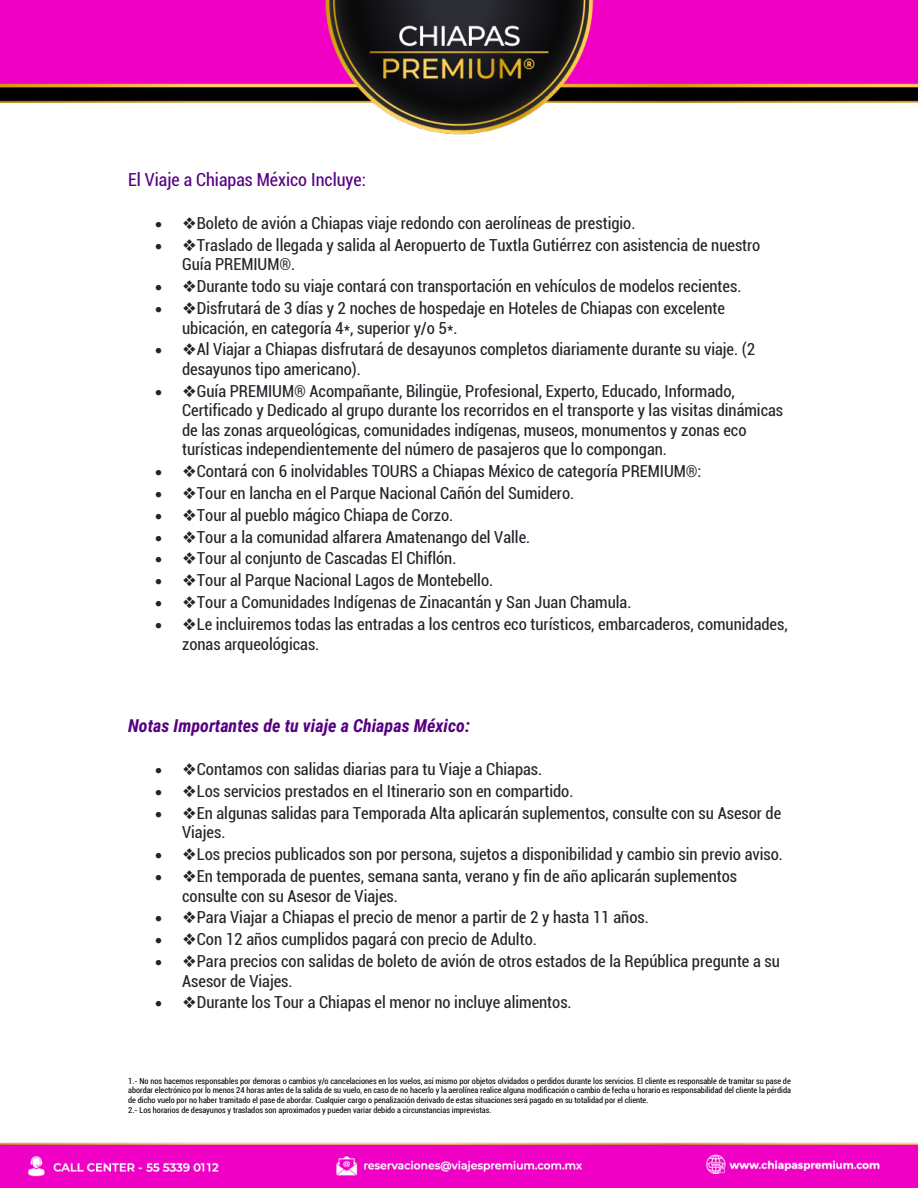
<style>
.page{position:relative;width:918px;height:1188px;background:#fff}
.page>*{position:absolute;margin:0;border:0;box-sizing:border-box;transform-origin:0 0}
.t1{font:italic 700 18px "Roboto Condensed";color:#550182}
.t2{font:condensed 18px "Roboto";color:#550182}
.t3{font:condensed 16.5px/19.8px "Roboto";color:#212529}
.t4{font:condensed 8.25px/9.8px "Roboto";color:#000}
</style>
<div class="page">
<img style="left:1px;top:1px;width:917px;height:1187px">
<div style="left:126px;top:169px;width:667px;height:21px;background:#fff"></div>
<div style="left:153px;top:211px;width:640px;height:22px;background:#fff"></div>
<div style="left:153px;top:233px;width:640px;height:22px;background:#fff"></div>
<div style="left:153px;top:255px;width:640px;height:19px;background:#fff"></div>
<div style="left:153px;top:274px;width:640px;height:22px;background:#fff"></div>
<div style="left:153px;top:296px;width:640px;height:22px;background:#fff"></div>
<div style="left:153px;top:318px;width:640px;height:20px;background:#fff"></div>
<div style="left:153px;top:338px;width:640px;height:22px;background:#fff"></div>
<div style="left:153px;top:360px;width:640px;height:19px;background:#fff"></div>
<div style="left:153px;top:379px;width:640px;height:22px;background:#fff"></div>
<div style="left:153px;top:401px;width:640px;height:19px;background:#fff"></div>
<div style="left:153px;top:420px;width:640px;height:20px;background:#fff"></div>
<div style="left:153px;top:440px;width:640px;height:19px;background:#fff"></div>
<div style="left:153px;top:459px;width:640px;height:22px;background:#fff"></div>
<div style="left:153px;top:481px;width:640px;height:22px;background:#fff"></div>
<div style="left:153px;top:503px;width:640px;height:22px;background:#fff"></div>
<div style="left:153px;top:525px;width:640px;height:22px;background:#fff"></div>
<div style="left:153px;top:547px;width:640px;height:21px;background:#fff"></div>
<div style="left:153px;top:568px;width:640px;height:22px;background:#fff"></div>
<div style="left:153px;top:590px;width:640px;height:22px;background:#fff"></div>
<div style="left:153px;top:612px;width:640px;height:22px;background:#fff"></div>
<div style="left:153px;top:634px;width:640px;height:20px;background:#fff"></div>
<div style="left:126px;top:675px;width:667px;height:40px;background:#fff"></div>
<div style="left:126px;top:715px;width:667px;height:21px;background:#fff"></div>
<div style="left:153px;top:757px;width:640px;height:22px;background:#fff"></div>
<div style="left:153px;top:779px;width:640px;height:22px;background:#fff"></div>
<div style="left:153px;top:801px;width:640px;height:22px;background:#fff"></div>
<div style="left:153px;top:823px;width:640px;height:19px;background:#fff"></div>
<div style="left:153px;top:842px;width:640px;height:22px;background:#fff"></div>
<div style="left:153px;top:864px;width:640px;height:22px;background:#fff"></div>
<div style="left:153px;top:886px;width:640px;height:20px;background:#fff"></div>
<div style="left:153px;top:906px;width:640px;height:22px;background:#fff"></div>
<div style="left:153px;top:928px;width:640px;height:22px;background:#fff"></div>
<div style="left:153px;top:950px;width:640px;height:21px;background:#fff"></div>
<div style="left:153px;top:971px;width:640px;height:20px;background:#fff"></div>
<div style="left:153px;top:991px;width:640px;height:22px;background:#fff"></div>
<div style="left:126px;top:1034px;width:667px;height:40px;background:#fff"></div>
<p class="t2" style="left:128px;top:167px;width:239px">El Viaje a Chiapas México Incluye:</p>
<p class="t3" style="left:155px;top:213px;width:482px">• Boleto de avión a Chiapas viaje redondo con aerolíneas de prestigio.</p>
<p class="t3" style="left:182px;top:235px;width:580px;text-indent:-27px">• Traslado de llegada y salida al Aeropuerto de Tuxtla Gutiérrez con asistencia de nuestro<br>Guía PREMIUM®.</p>
<p class="t3" style="left:155px;top:276px;width:588px">• Durante todo su viaje contará con transportación en vehículos de modelos recientes.</p>
<p class="t3" style="left:182px;top:298px;width:544px;text-indent:-27px">• Disfrutará de 3 días y 2 noches de hospedaje en Hoteles de Chiapas con excelente ubicación, en categoría 4*, superior y/o 5*.</p>
<p class="t3" style="left:182px;top:339px;width:575px;text-indent:-27px">• Al Viajar a Chiapas disfrutará de desayunos completos diariamente durante su viaje. (2 desayunos tipo americano).</p>
<p class="t3" style="left:182px;top:381px;width:603px;text-indent:-27px">• Guía PREMIUM® Acompañante, Bilingüe, Profesional, Experto, Educado, Informado, Certificado y Dedicado al grupo durante los recorridos en el transporte y las visitas dinámicas de las zonas arqueológicas, comunidades indígenas, museos, monumentos y zonas eco turísticas independientemente del número de pasajeros que lo compongan.</p>
<p class="t3" style="left:155px;top:460px;width:548px">• Contará con 6 inolvidables TOURS a Chiapas México de categoría PREMIUM®:</p>
<p class="t3" style="left:155px;top:482px;width:421px">• Tour en lancha en el Parque Nacional Cañón del Sumidero.</p>
<p class="t3" style="left:155px;top:504px;width:300px">• Tour al pueblo mágico Chiapa de Corzo.</p>
<p class="t3" style="left:155px;top:526px;width:377px">• Tour a la comunidad alfarera Amatenango del Valle.</p>
<p class="t3" style="left:155px;top:548px;width:303px">• Tour al conjunto de Cascadas El Chiflón.</p>
<p class="t3" style="left:155px;top:570px;width:340px">• Tour al Parque Nacional Lagos de Montebello.</p>
<p class="t3" style="left:155px;top:592px;width:478px">• Tour a Comunidades Indígenas de Zinacantán y San Juan Chamula.</p>
<p class="t3" style="left:182px;top:614px;width:607px;text-indent:-27px">• Le incluiremos todas las entradas a los centros eco turísticos, embarcaderos, comunidades, zonas arqueológicas.</p>
<p class="t1" style="left:128px;top:713px;width:343px">Notas Importantes de tu viaje a Chiapas México:</p>
<p class="t3" style="left:155px;top:758px;width:389px">• Contamos con salidas diarias para tu Viaje a Chiapas.</p>
<p class="t3" style="left:155px;top:780px;width:420px">• Los servicios prestados en el Itinerario son en compartido.</p>
<p class="t3" style="left:182px;top:802px;width:601px;text-indent:-27px">• En algunas salidas para Temporada Alta aplicarán suplementos, consulte con su Asesor de<br>Viajes.</p>
<p class="t3" style="left:155px;top:844px;width:629px">• Los precios publicados son por persona, sujetos a disponibilidad y cambio sin previo aviso.</p>
<p class="t3" style="left:182px;top:866px;width:557px;text-indent:-27px">• En temporada de puentes, semana santa, verano y fin de año aplicarán suplementos consulte con su Asesor de Viajes.</p>
<p class="t3" style="left:155px;top:907px;width:495px">• Para Viajar a Chiapas el precio de menor a partir de 2 y hasta 11 años.</p>
<p class="t3" style="left:155px;top:929px;width:383px">• Con 12 años cumplidos pagará con precio de Adulto.</p>
<p class="t3" style="left:182px;top:951px;width:599px;text-indent:-27px">• Para precios con salidas de boleto de avión de otros estados de la República pregunte a su<br>Asesor de Viajes.</p>
<p class="t3" style="left:155px;top:992px;width:418px">• Durante los Tour a Chiapas el menor no incluye alimentos.</p>
<p class="t4" style="left:128px;top:1076px;width:664px">1.- No nos hacemos responsables por demoras o cambios y/o cancelaciones en los vuelos, así mismo por objetos olvidados o perdidos durante los servicios. El cliente es responsable de tramitar su pase de abordar electrónico por lo menos 24 horas antes de la salida de su vuelo, en caso de no hacerlo y la aerolínea realice alguna modificación o cambio de fecha u horario es responsabilidad del cliente la pérdida de dicho vuelo por no haber tramitado el pase de abordar. Cualquier cargo o penalización derivado de estas situaciones será pagado en su totalidad por el cliente.<br>2.- Los horarios de desayunos y traslados son aproximados y pueden variar debido a circunstancias imprevistas.</p>
</div>
